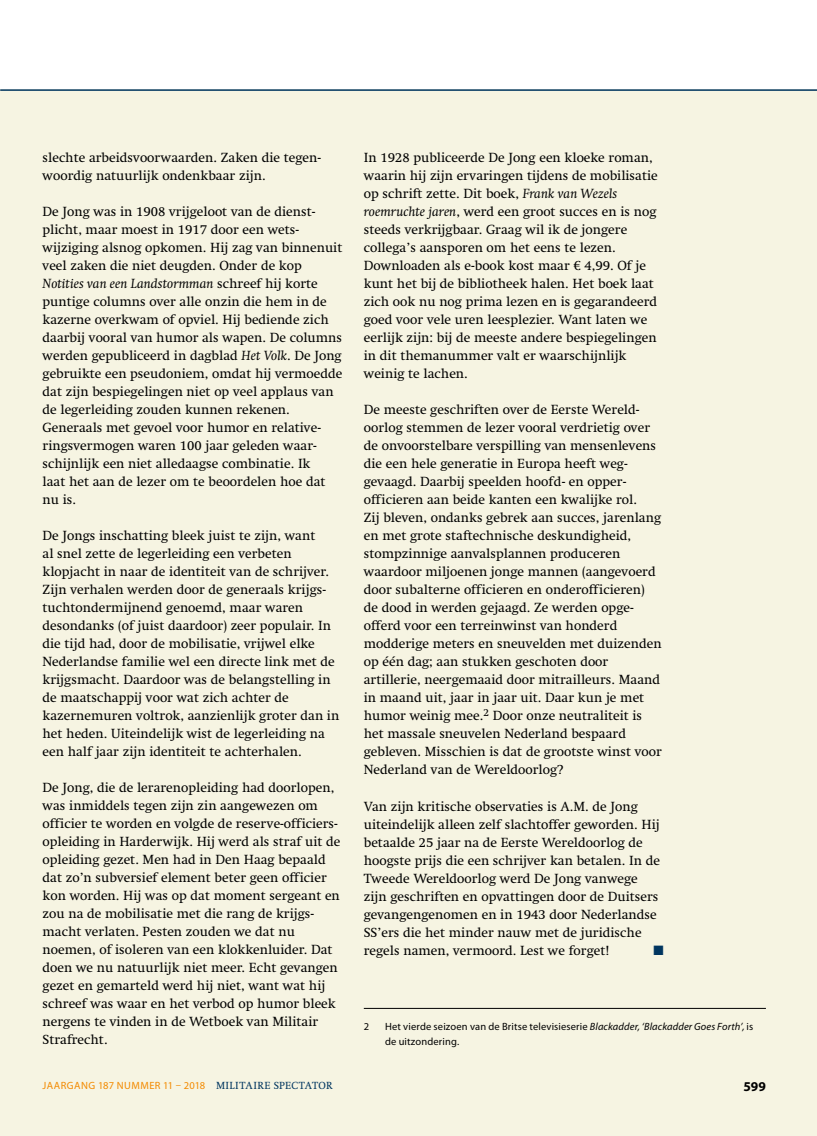
<style>
.page{position:relative;width:817px;height:1136px;background:#fff}
.page>*{position:absolute;margin:0;border:0;box-sizing:border-box;transform-origin:0 0}
.t1{font:13.5px/18px "Swift LT Std";color:#000}
.t2{font:700 13.5px "Myriad Pro";color:#000}
.t3{font:13.5px "Zapf Dingbats Std";color:#00355f}
.t4{font:10.5px/15px "Myriad Pro";letter-spacing:.015em;color:#000}
.t5{font:10.5px "Myriad Pro";letter-spacing:.045em;color:#f38a00}
.s1{font-style:italic}
.s2{font-family:"Swift LT Std";color:#00355f}
</style>
<div class="page">
<div style="left:0;top:89px;width:816px;height:1046px;background:#f6f4e2"></div>
<hr style="left:0;top:89px;width:816px;height:2px;background:#00355f">
<hr style="left:364px;top:1007px;width:401px;height:1px;background:#000">
<p class="t1" style="left:43px;top:149px;width:280px">slechte arbeidsvoorwaarden. Zaken die tegen&shy;woordig natuurlijk ondenkbaar zijn.</p>
<p class="t1" style="left:43px;top:203px;width:301px">De Jong was in 1908 vrijgeloot van de dienst&shy;plicht, maar moest in 1917 door een wets&shy;wijziging alsnog opkomen. Hij zag van binnenuit veel zaken die niet deugden. Onder de kop <span class="s1">Notities van een Landstormman</span> schreef hij korte puntige columns over alle onzin die hem in de kazerne overkwam of opviel. Hij bediende zich daarbij vooral van humor als wapen. De columns werden gepubliceerd in dagblad <span class="s1">Het Volk</span>. De Jong gebruikte een pseudoniem, omdat hij vermoedde dat zijn bespiegelingen niet op veel applaus van de legerleiding zouden kunnen rekenen.<br>Generaals met gevoel voor humor en relative&shy;ringsvermogen waren 100 jaar geleden waar&shy;schijnlijk een niet alledaagse combinatie. Ik<br>laat het aan de lezer om te beoordelen hoe dat nu is.</p>
<p class="t1" style="left:43px;top:527px;width:298px">De Jongs inschatting bleek juist te zijn, want<br>al snel zette de legerleiding een verbeten klopjacht in naar de identiteit van de schrijver.<br>Zijn verhalen werden door de generaals krijgs&shy;tuchtondermijnend genoemd, maar waren desondanks (of juist daardoor) zeer populair. In die tijd had, door de mobilisatie, vrijwel elke Nederlandse familie wel een directe link met de krijgsmacht. Daardoor was de belangstelling in de maatschappij voor wat zich achter de kazernemuren voltrok, aanzienlijk groter dan in het heden. Uiteindelijk wist de legerleiding na een half jaar zijn identiteit te achterhalen.</p>
<p class="t1" style="left:43px;top:779px;width:299px">De Jong, die de lerarenopleiding had doorlopen, was inmiddels tegen zijn zin aangewezen om officier te worden en volgde de reserve-officiers&shy;opleiding in Harderwijk. Hij werd als straf uit de opleiding gezet. Men had in Den Haag bepaald dat zo’n subversief element beter geen officier kon worden. Hij was op dat moment sergeant en zou na de mobilisatie met die rang de krijgs&shy;macht verlaten. Pesten zouden we dat nu noemen, of isoleren van een klokkenluider. Dat doen we nu natuurlijk niet meer. Echt gevangen gezet en gemarteld werd hij niet, want wat hij schreef was waar en het verbod op humor bleek nergens te vinden in de Wetboek van Militair Strafrecht.</p>
<p class="t1" style="left:364px;top:149px;width:295px">In 1928 publiceerde De Jong een kloeke roman, waarin hij zijn ervaringen tijdens de mobilisatie op schrift zette. Dit boek, <span class="s1">Frank van Wezels roemruchte jaren</span>, werd een groot succes en is nog steeds verkrijgbaar. Graag wil ik de jongere collega’s aansporen om het eens te lezen.<br>Downloaden als e-book kost maar € 4,99. Of je kunt het bij de bibliotheek halen. Het boek laat zich ook nu nog prima lezen en is gegarandeerd goed voor vele uren leesplezier. Want laten we eerlijk zijn: bij de meeste andere bespiegelingen in dit themanummer valt er waarschijnlijk weinig te lachen.</p>
<p class="t1" style="left:364px;top:400px;width:299px">De meeste geschriften over de Eerste Wereld&shy;oorlog stemmen de lezer vooral verdrietig over de onvoorstelbare verspilling van mensenlevens die een hele generatie in Europa heeft weg&shy;gevaagd. Daarbij speelden hoofd- en opper&shy;officieren aan beide kanten een kwalijke rol.<br>Zij bleven, ondanks gebrek aan succes, jarenlang en met grote staftechnische deskundigheid, stompzinnige aanvalsplannen produceren waardoor miljoenen jonge mannen (aangevoerd door subalterne officieren en onderofficieren) de dood in werden gejaagd. Ze werden opge&shy;offerd voor een terreinwinst van honderd modderige meters en sneuvelden met duizenden op één dag; aan stukken geschoten door artillerie, neergemaaid door mitrailleurs. Maand in maand uit, jaar in jaar uit. Daar kun je met humor weinig mee.<sup>2</sup> Door onze neutraliteit is het massale sneuvelen Nederland bespaard gebleven. Misschien is dat de grootste winst voor Nederland van de Wereldoorlog?</p>
<p class="t1" style="left:364px;top:797px;width:297px">Van zijn kritische observaties is A.M. de Jong uiteindelijk alleen zelf slachtoffer geworden. Hij betaalde 25 jaar na de Eerste Wereldoorlog de hoogste prijs die een schrijver kan betalen. In de Tweede Wereldoorlog werd De Jong vanwege zijn geschriften en opvattingen door de Duitsers gevangengenomen en in 1943 door Nederlandse SS’ers die het minder nauw met de juridische regels namen, vermoord. Lest we forget!</p>
<p class="t3" style="left:653px;top:943px;width:12px">■</p>
<p class="t4" style="left:364px;top:1018px;width:7px">2</p>
<p class="t4" style="left:385px;top:1018px;width:369px">Het vierde seizoen van de Britse televisieserie <span class="s1">Blackadder, ‘Blackadder Goes Forth’,</span> is de uitzondering.</p>
<p class="t5" style="left:43px;top:1078px;width:291px">JAARGANG 187 NUMMER 11 – 2018 <span class="s2">MILITAIRE SPECTATOR</span></p>
<p class="t2" style="left:743px;top:1077px;width:24px">599</p>
</div>
